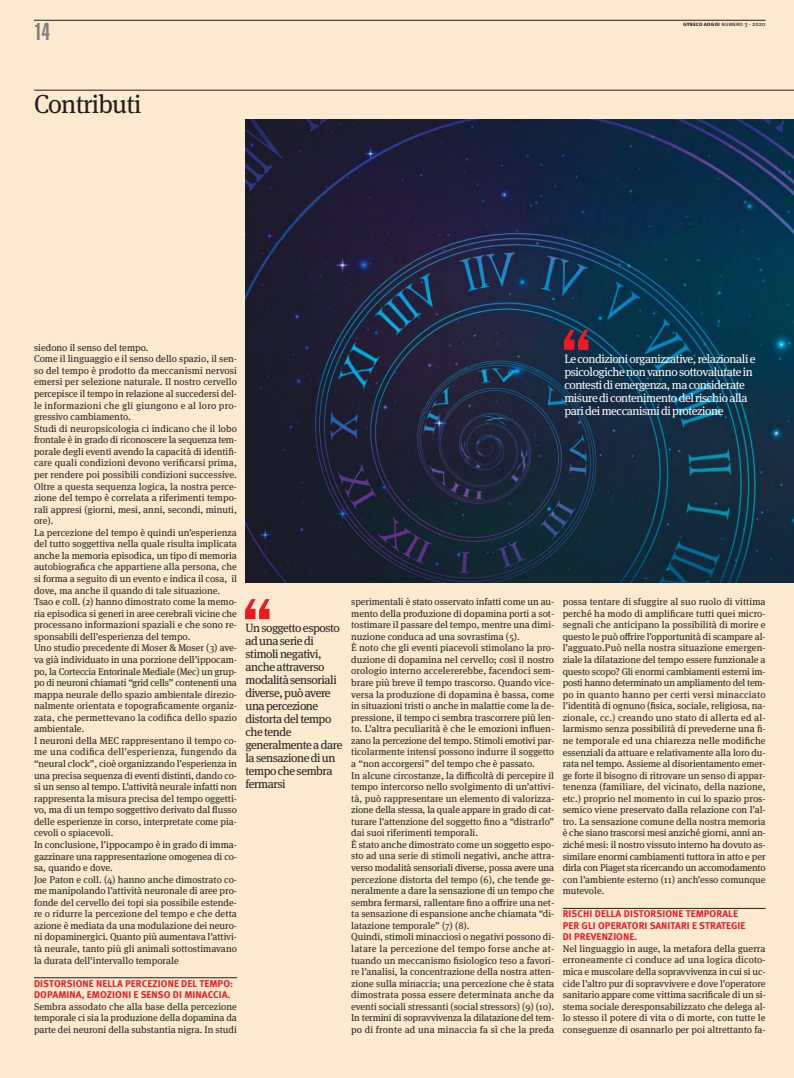
<style>
.page{position:relative;width:794px;height:1078px;background:#fff}
.page>*{position:absolute;margin:0;border:0;box-sizing:border-box;transform-origin:0 0}
.t1{font:26px "Meta Serif OT";color:#241f1f}
.t2{font:900 extra-condensed 24px "Helvetica";color:#7d7c7e}
.t3{font:12px/13px "Meta Serif OT";letter-spacing:-.035em;color:#241f1f}
.t4{font:12px/13px "Meta Serif OT";letter-spacing:-.035em;color:#fff}
.t5{font:9.8px/11.6px "Meta Serif OT";color:#241f1f;text-align:justify}
.t6{font:700 9.8px/11.6px "Meta Pro";letter-spacing:.01em;color:#ef1923}
.t7{font:6px "Meta Pro";color:#241f1f}
.s1{font-weight:700}
</style>
<div class="page">
<div style="left:0;top:0;width:794px;height:1077px;background:#fbeacf"></div>
<hr style="left:34px;top:20px;width:731px;height:1px;background:#241f1f">
<hr style="left:34px;top:977px;width:203px;height:1px;background:#241f1f">
<hr style="left:562px;top:907px;width:203px;height:1px;background:#241f1f">
<img style="left:245px;top:119px;width:549px;height:463px">
<hr style="left:34px;top:90px;width:760px;height:1px;background:#241f1f">
<svg style="left:245px;top:599px;width:24px;height:20px"></svg>
<svg style="left:564px;top:330px;width:24px;height:20px"></svg>
<h2 class="t2" style="left:34px;top:23px;width:17px">14</h2>
<p class="t7" style="left:683px;top:22px;width:84px"><span class="s1">gyneco aogoi</span> numero 3 - 2020</p>
<h1 class="t1" style="left:34px;top:94px;width:109px">Contributi</h1>
<p class="t5" style="left:34px;top:342px;width:204px;text-align:left">siedono il senso del tempo.<br>Come il linguaggio e il senso dello spazio, il sen&shy;so del tempo è prodotto da meccanismi nervosi emersi per selezione naturale. Il nostro cervello percepisce il tempo in relazione al succedersi del&shy;le informazioni che gli giungono e al loro pro&shy;gressivo cambiamento.<br>Studi di neuropsicologia ci indicano che il lobo frontale è in grado di riconoscere la sequenza tem&shy;porale degli eventi avendo la capacità di identifi&shy;care quali condizioni devono verificarsi prima, per rendere poi possibili condizioni successive.<br>Oltre a questa sequenza logica, la nostra perce&shy;zione del tempo è correlata a riferimenti tempo&shy;rali appresi (giorni, mesi, anni, secondi, minuti, ore).<br>La percezione del tempo è quindi un’esperienza del tutto soggettiva nella quale risulta implicata anche la memoria episodica, un tipo di memoria autobiografica che appartiene alla persona, che si forma a seguito di un evento e indica il cosa, il dove, ma anche il quando di tale situazione.<br>Tsao e coll. (2) hanno dimostrato come la memo&shy;ria episodica si generi in aree cerebrali vicine che processano informazioni spaziali e che sono re&shy;sponsabili dell’esperienza del tempo.<br>Uno studio precedente di Moser &amp; Moser (3) ave&shy;va già individuato in una porzione dell’ippocam&shy;po, la Corteccia Entorinale Mediale (Mec) un grup&shy;po di neuroni chiamati “grid cells” contenenti una mappa neurale dello spazio ambientale direzio&shy;nalmente orientata e topograficamente organiz&shy;zata, che permettevano la codifica dello spazio ambientale.<br>I neuroni della MEC rappresentano il tempo co&shy;me una codifica dell’esperienza, fungendo da “neural clock”, cioè organizzando l’esperienza in una precisa sequenza di eventi distinti, dando co&shy;sì un senso al tempo. L’attività neurale infatti non rappresenta la misura precisa del tempo oggetti&shy;vo, ma di un tempo soggettivo derivato dal flusso delle esperienze in corso, interpretate come pia&shy;cevoli o spiacevoli.<br>In conclusione, l’ippocampo è in grado di imma&shy;gazzinare una rappresentazione omogenea di co&shy;sa, quando e dove.<br>Joe Paton e coll. (4) hanno anche dimostrato co&shy;me manipolando l’attività neuronale di aree pro&shy;fonde del cervello dei topi sia possibile estende&shy;re o ridurre la percezione del tempo e che detta azione è mediata da una modulazione dei neuro&shy;ni dopaminergici. Quanto più aumentava l’attivi&shy;tà neurale, tanto più gli animali sottostimavano la durata dell’intervallo temporale</p>
<p class="t6" style="left:34px;top:977px;width:201px">DISTORSIONE NELLA PERCEZIONE DEL TEMPO:<br>DOPAMINA, EMOZIONI E SENSO DI MINACCIA.</p>
<p class="t5" style="left:34px;top:1000px;width:204px">Sembra assodato che alla base della percezione temporale ci sia la produzione della dopamina da parte dei neuroni della substantia nigra. In studi</p>
<p class="t3" style="left:245px;top:622px;width:98px">Un soggetto esposto ad una serie di stimoli negativi, anche attraverso modalità sensoriali diverse, può avere una percezione distorta del tempo che tende generalmente a dare la sensazione di un tempo che sembra fermarsi</p>
<p class="t4" style="left:564px;top:353px;width:193px">Le condizioni organizzative, relazionali e psicologiche non vanno sottovalutate in contesti di emergenza, ma considerate misure di contenimento del rischio alla pari dei meccanismi di protezione</p>
<p class="t5" style="left:351px;top:596px;width:204px;text-align:left">sperimentali è stato osservato infatti come un au&shy;mento della produzione di dopamina porti a sot&shy;tostimare il passare del tempo, mentre una dimi&shy;nuzione conduca ad una sovrastima (5).<br>È noto che gli eventi piacevoli stimolano la pro&shy;duzione di dopamina nel cervello; così il nostro orologio interno accelererebbe, facendoci sem&shy;brare più breve il tempo trascorso. Quando vice&shy;versa la produzione di dopamina è bassa, come in situazioni tristi o anche in malattie come la de&shy;pressione, il tempo ci sembra trascorrere più len&shy;to. L’altra peculiarità è che le emozioni influen&shy;zano la percezione del tempo. Stimoli emotivi par&shy;ticolarmente intensi possono indurre il soggetto a “non accorgersi” del tempo che è passato.<br>In alcune circostanze, la difficoltà di percepire il tempo intercorso nello svolgimento di un’attivi&shy;tà, può rappresentare un elemento di valorizza&shy;zione della stessa, la quale appare in grado di cat&shy;turare l’attenzione del soggetto fino a “distrarlo” dai suoi riferimenti temporali.<br>È stato anche dimostrato come un soggetto espo&shy;sto ad una serie di stimoli negativi, anche attra&shy;verso modalità sensoriali diverse, possa avere una percezione distorta del tempo (6), che tende ge&shy;neralmente a dare la sensazione di un tempo che sembra fermarsi, rallentare fino a offrire una net&shy;ta sensazione di espansione anche chiamata “di&shy;latazione temporale” (7) (8).<br>Quindi, stimoli minacciosi o negativi possono di&shy;latare la percezione del tempo forse anche at&shy;tuando un meccanismo fisiologico teso a favori&shy;re l’analisi, la concentrazione della nostra atten&shy;zione sulla minaccia; una percezione che è stata dimostrata possa essere determinata anche da eventi sociali stressanti (social stressors) (9) (10).<br>In termini di sopravvivenza la dilatazione del tem&shy;po di fronte ad una minaccia fa sì che la preda</p>
<p class="t5" style="left:562px;top:596px;width:204px">possa tentare di sfuggire al suo ruolo di vittima perché ha modo di amplificare tutti quei micro&shy;segnali che anticipano la possibilità di morire e questo le può offrire l’opportunità di scampare al&shy;l’agguato.Può nella nostra situazione emergen&shy;ziale la dilatazione del tempo essere funzionale a questo scopo? Gli enormi cambiamenti esterni im&shy;posti hanno determinato un ampliamento del tem&shy;po in quanto hanno per certi versi minacciato l’identità di ognuno (fisica, sociale, religiosa, na&shy;zionale, cc.) creando uno stato di allerta ed al&shy;larmismo senza possibilità di prevederne una fi&shy;ne temporale ed una chiarezza nelle modifiche essenziali da attuare e relativamente alla loro du&shy;rata nel tempo. Assieme al disorientamento emer&shy;ge forte il bisogno di ritrovare un senso di appar&shy;tenenza (familiare, del vicinato, della nazione, etc.) proprio nel momento in cui lo spazio pros&shy;semico viene preservato dalla relazione con l’al&shy;tro. La sensazione comune della nostra memoria è che siano trascorsi mesi anziché giorni, anni an&shy;ziché mesi: il nostro vissuto interno ha dovuto as&shy;similare enormi cambiamenti tuttora in atto e per dirla con Piaget sta ricercando un accomodamento con l’ambiente esterno (11) anch’esso comunque mutevole.</p>
<p class="t6" style="left:563px;top:908px;width:184px">RISCHI DELLA DISTORSIONE TEMPORALE<br>PER GLI OPERATORI SANITARI E STRATEGIE<br>DI PREVENZIONE.</p>
<p class="t5" style="left:562px;top:943px;width:204px">Nel linguaggio in auge, la metafora della guerra erroneamente ci conduce ad una logica dicoto&shy;mica e muscolare della sopravvivenza in cui si uc&shy;cide l’altro pur di sopravvivere e dove l’operatore sanitario appare come vittima sacrificale di un si&shy;stema sociale deresponsabilizzato che delega al&shy;lo stesso il potere di vita o di morte, con tutte le conseguenze di osannarlo per poi altrettanto fa-</p>
</div>
